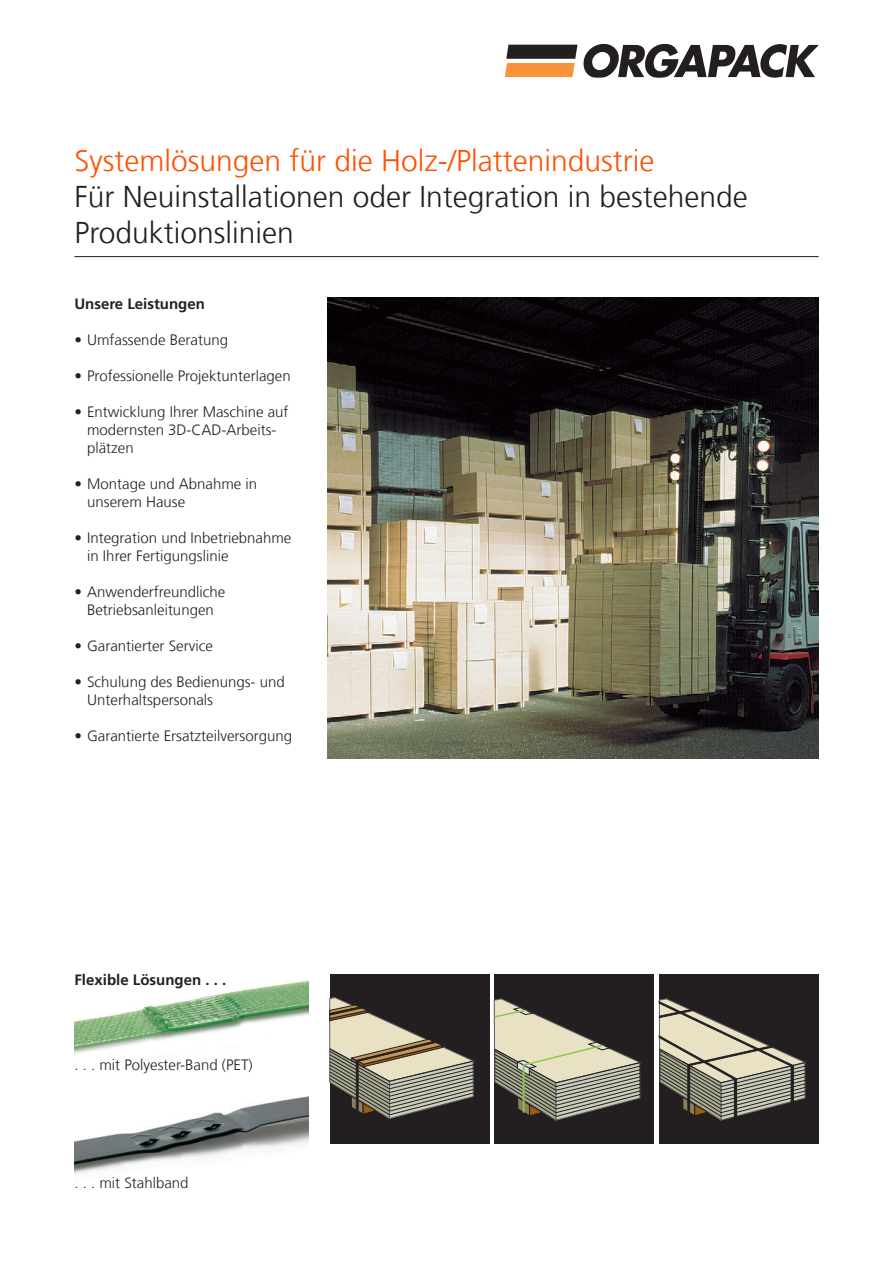
<style>
.page{position:relative;width:893px;height:1263px;background:#fff}
.page>*{position:absolute;margin:0;border:0;box-sizing:border-box;transform-origin:0 0}
.t1{font:300 30px "Frutiger LT Com";color:#231f20}
.t2{font:300 30px "Frutiger LT Com";color:#ff5000}
.t3{font:300 15px/18px "Frutiger LT Com";color:#231f20;text-align:center}
.t4{font:700 15px "Frutiger LT Com";color:#231f20}
.s1{font-weight:700}
</style>
<div class="page">
<img style="left:74px;top:1096px;width:234px;height:78px">
<img style="left:74px;top:980px;width:234px;height:74px">
<img style="left:328px;top:298px;width:491px;height:460px">
<div style="left:330px;top:974px;width:159px;height:169px;background:#231f20"></div>
<div style="left:659px;top:974px;width:159px;height:169px;background:#231f20"></div>
<div style="left:494px;top:974px;width:160px;height:169px;background:#231f20"></div>
<svg style="left:329px;top:997px;width:145px;height:122px"></svg>
<svg style="left:494px;top:998px;width:147px;height:123px"></svg>
<svg style="left:659px;top:998px;width:147px;height:123px"></svg>
<svg style="left:506px;top:45px;width:311px;height:31px"></svg>
<div style="left:504px;top:43px;width:315px;height:35px;border:1px solid #fff"></div>
<hr style="left:74px;top:256px;width:745px;height:1px;background:#231f20">
<p class="t2" style="left:74px;top:143px;width:582px">Systemlösungen für die Holz-/Plattenindustrie</p>
<p class="t1" style="left:74px;top:179px;width:675px">Für Neuinstallationen oder Integration in bestehende</p>
<p class="t1" style="left:74px;top:215px;width:221px">Produktionslinien</p>
<p class="t4" style="left:74px;top:295px;width:132px">Unsere Leistungen</p>
<p class="t3" style="left:74px;top:331px;width:155px"><span class="s1">•</span> Umfassende Beratung</p>
<p class="t3" style="left:74px;top:367px;width:218px"><span class="s1">•</span> Professionelle Projektunterlagen</p>
<p class="t3" style="left:74px;top:403px;width:216px"><span class="s1">•</span> Entwicklung Ihrer Maschine auf modernsten 3D-CAD-Arbeits-</p>
<p class="t3" style="left:87px;top:439px;width:48px">plätzen</p>
<p class="t3" style="left:87px;top:475px;width:172px;text-align:left;text-indent:-13px"><span class="s1">•</span> Montage und Abnahme in unserem Hause</p>
<p class="t3" style="left:74px;top:529px;width:218px"><span class="s1">•</span> Integration und Inbetriebnahme</p>
<p class="t3" style="left:87px;top:547px;width:143px">in Ihrer Fertigungslinie</p>
<p class="t3" style="left:74px;top:583px;width:152px"><span class="s1">•</span> Anwenderfreundliche<br>Betriebsanleitungen</p>
<p class="t3" style="left:74px;top:637px;width:140px"><span class="s1">•</span> Garantierter Service</p>
<p class="t3" style="left:74px;top:673px;width:212px"><span class="s1">•</span> Schulung des Bedienungs- und</p>
<p class="t3" style="left:87px;top:691px;width:127px">Unterhaltspersonals</p>
<p class="t3" style="left:74px;top:727px;width:219px"><span class="s1">•</span> Garantierte Ersatzteilversorgung</p>
<p class="t4" style="left:74px;top:971px;width:153px">Flexible Lösungen . . .</p>
<p class="t3" style="left:74px;top:1056px;width:180px">. . . mit Polyester-Band (PET)</p>
<p class="t3" style="left:74px;top:1174px;width:116px">. . . mit Stahlband</p>
</div>
